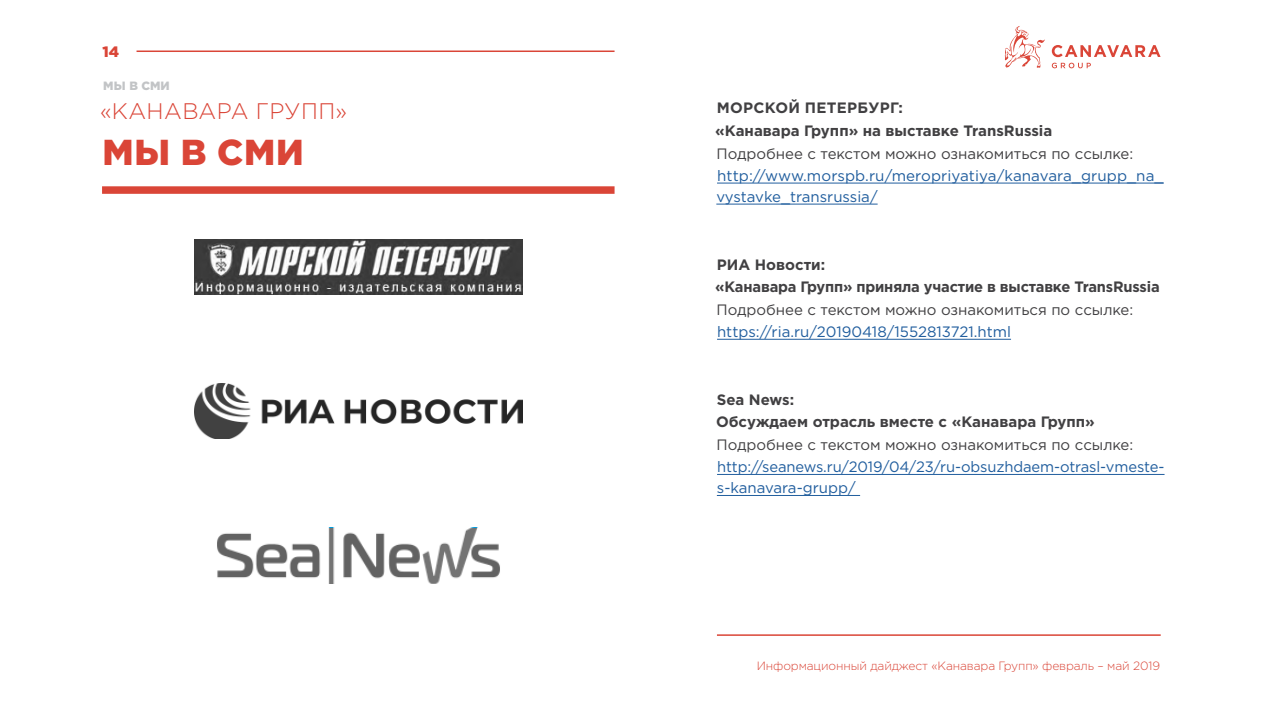
<style>
.page{position:relative;width:1263px;height:711px;background:#fff}
.page>*{position:absolute;margin:0;border:0;box-sizing:border-box;transform-origin:0 0}
.t1{font:900 36px "Gotham Pro";color:#da4537}
.t2{font:300 22.5px "Gotham Pro";letter-spacing:.02em;color:#da4537}
.t3{font:15px/21px "Gotham Pro";color:#215e9e}
.t4{font:700 15px/22.5px "Gotham Pro";color:#414042}
.t5{font:15px "Gotham Pro";color:#414042}
.t6{font:900 15px "Gotham Pro";color:#da4537}
.t7{font:300 12px "Gotham Pro";letter-spacing:-.01em;color:#da4537}
.t8{font:900 12px "Gotham Pro";color:#c2c4c6}
</style>
<div class="page">
<hr style="left:137px;top:50px;width:477px;height:2px;background:#da4537">
<hr style="left:717px;top:634px;width:444px;height:1px;background:#da4537">
<svg style="left:1005px;top:26px;width:40px;height:42px"></svg>
<svg style="left:1052px;top:45px;width:108px;height:12px"></svg>
<svg style="left:1052px;top:63px;width:39px;height:5px"></svg>
<hr style="left:717px;top:183px;width:447px;height:1px;background:#215e9e">
<hr style="left:716px;top:204px;width:162px;height:1px;background:#215e9e">
<hr style="left:717px;top:339px;width:294px;height:1px;background:#215e9e">
<hr style="left:717px;top:474px;width:447px;height:1px;background:#215e9e">
<hr style="left:717px;top:495px;width:143px;height:1px;background:#215e9e">
<img style="left:194px;top:239px;width:328px;height:55px">
<img style="left:217px;top:527px;width:283px;height:56px">
<img style="left:194px;top:383px;width:328px;height:55px">
<div style="left:102px;top:186px;width:512px;height:8px;background:#da4537"></div>
<p class="t6" style="left:103px;top:43px;width:18px">14</p>
<p class="t8" style="left:103px;top:79px;width:68px">МЫ В СМИ</p>
<h2 class="t2" style="left:100px;top:99px;width:249px">«КАНАВАРА ГРУПП»</h2>
<p class="t4" style="left:715px;top:96px;width:339px">МОРСКОЙ ПЕТЕРБУРГ:<br>«Канавара Групп» на выставке TransRussia</p>
<p class="t5" style="left:717px;top:145px;width:418px">Подробнее с текстом можно ознакомиться по ссылке:</p>
<p class="t3" style="left:716px;top:165px;width:449px">http://www.morspb.ru/meropriyatiya/kanavara_grupp_na_ vystavke_transrussia/</p>
<h1 class="t1" style="left:102px;top:131px;width:203px">МЫ В СМИ</h1>
<p class="t4" style="left:715px;top:252px;width:446px">РИА Новости:<br>«Канавара Групп» приняла участие в выставке TransRussia</p>
<p class="t5" style="left:717px;top:301px;width:418px">Подробнее с текстом можно ознакомиться по ссылке:</p>
<p class="t3" style="left:717px;top:321px;width:295px">https://ria.ru/20190418/1552813721.html</p>
<p class="t4" style="left:716px;top:387px;width:380px">Sea News:<br>Обсуждаем отрасль вместе с «Канавара Групп»</p>
<p class="t5" style="left:717px;top:436px;width:418px">Подробнее с текстом можно ознакомиться по ссылке:</p>
<p class="t3" style="left:717px;top:456px;width:449px">http://seanews.ru/2019/04/23/ru-obsuzhdaem-otrasl-vmeste&shy;s-kanavara-grupp/</p>
<p class="t7" style="left:757px;top:658px;width:405px">Информационный дайджест «Канавара Групп» февраль – май 2019</p>
</div>
